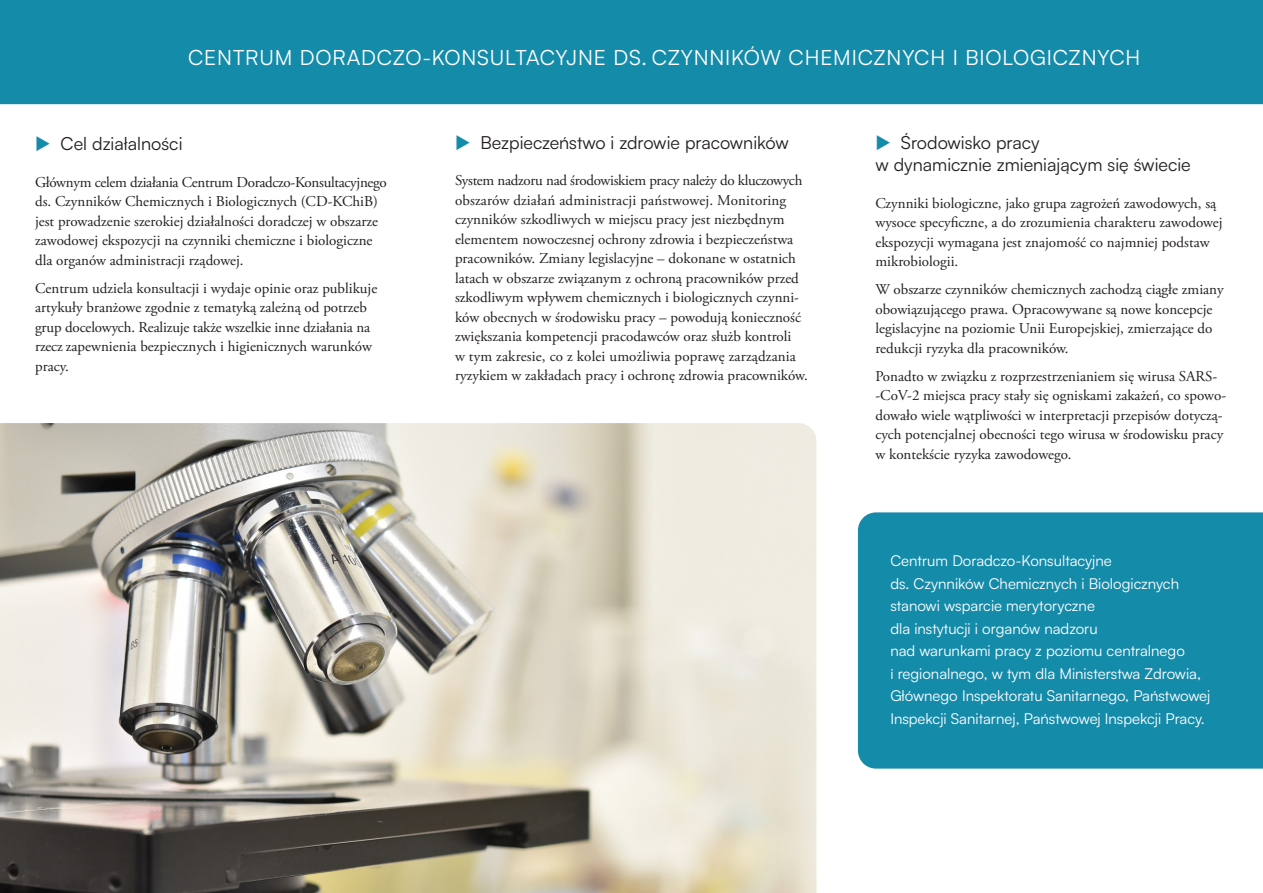
<style>
.page{position:relative;width:1263px;height:893px;background:#fff}
.page>*{position:absolute;margin:0;border:0;box-sizing:border-box;transform-origin:0 0}
.wypunktowanie_tekst{font:21px "Satoshi";letter-spacing:.04em;color:#fff}
.t1{font:18px/22.5px "Satoshi";color:#231f20}
.tekst{font:15px/19.5px "Adobe Garamond Pro";color:#231f20}
.zajawka{font:15px/22.5px "Satoshi";color:#fff}
</style>
<div class="page">
<div style="left:858px;top:512px;width:405px;height:257px;background:#158baa"></div>
<div style="left:0;top:0;width:1263px;height:104px;background:#158baa"></div>
<img style="left:0;top:423px;width:816px;height:470px">
<p class="wypunktowanie_tekst" style="left:188px;top:43px;width:954px">CENTRUM DORADCZO-KONSULTACYJNE DS. CZYNNIKÓW CHEMICZNYCH I BIOLOGICZNYCH</p>
<p class="t1" style="left:61px;top:132px;width:123px">Cel działalności</p>
<p class="tekst" style="left:35px;top:173px;width:353px">Głównym celem działania Centrum Doradczo-Konsultacyjnego ds. Czynników Chemicznych i Biologicznych (CD-KChiB) jest prowadzenie szerokiej działalności doradczej w obszarze zawodowej ekspozycji na czynniki chemiczne i biologiczne dla organów administracji rządowej.</p>
<p class="tekst" style="left:35px;top:279px;width:344px">Centrum udziela konsultacji i wydaje opinie oraz publikuje artykuły branżowe zgodnie z tematyką zależną od potrzeb grup docelowych. Realizuje także wszelkie inne działania na rzecz zapewnienia bezpiecznych i higienicznych warunków pracy.</p>
<p class="t1" style="left:480px;top:130px;width:310px">Bezpieczeństwo i zdrowie pracowników</p>
<p class="tekst" style="left:455px;top:171px;width:354px">System nadzoru nad środowiskiem pracy należy do kluczowych obszarów działań administracji państwowej. Monitoring czynników szkodliwych w miejscu pracy jest niezbędnym elementem nowoczesnej ochrony zdrowia i bezpieczeństwa pracowników. Zmiany legislacyjne – dokonane w ostatnich latach w obszarze związanym z ochroną pracowników przed szkodliwym wpływem chemicznych i biologicznych czynni&shy;ków obecnych w środowisku pracy – powodują konieczność zwiększania kompetencji pracodawców oraz służb kontroli<br>w tym zakresie, co z kolei umożliwia poprawę zarządzania ryzykiem w zakładach pracy i ochronę zdrowia pracowników.</p>
<p class="t1" style="left:875px;top:130px;width:317px;text-indent:26px">Środowisko pracy<br>w dynamicznie zmieniającym się świecie</p>
<p class="tekst" style="left:875px;top:194px;width:349px">Czynniki biologiczne, jako grupa zagrożeń zawodowych, są wysoce specyficzne, a do zrozumienia charakteru zawodowej ekspozycji wymagana jest znajomość co najmniej podstaw mikrobiologii.</p>
<p class="tekst" style="left:875px;top:280px;width:350px">W obszarze czynników chemicznych zachodzą ciągłe zmiany obowiązującego prawa. Opracowywane są nowe koncepcje legislacyjne na poziomie Unii Europejskiej, zmierzające do redukcji ryzyka dla pracowników.</p>
<p class="tekst" style="left:875px;top:367px;width:352px">Ponadto w związku z rozprzestrzenianiem się wirusa SARS--CoV-2 miejsca pracy stały się ogniskami zakażeń, co spowo&shy;dowało wiele wątpliwości w interpretacji przepisów dotyczą&shy;cych potencjalnej obecności tego wirusa w środowisku pracy w kontekście ryzyka zawodowego.</p>
<p class="zajawka" style="left:890px;top:549px;width:322px">Centrum Doradczo-Konsultacyjne<br>ds. Czynników Chemicznych i Biologicznych stanowi wsparcie merytoryczne<br>dla instytucji i organów nadzoru<br>nad warunkami pracy z poziomu centralnego<br>i regionalnego, w tym dla Ministerstwa Zdrowia, Głównego Inspektoratu Sanitarnego, Państwowej Inspekcji Sanitarnej, Państwowej Inspekcji Pracy.</p>
</div>
